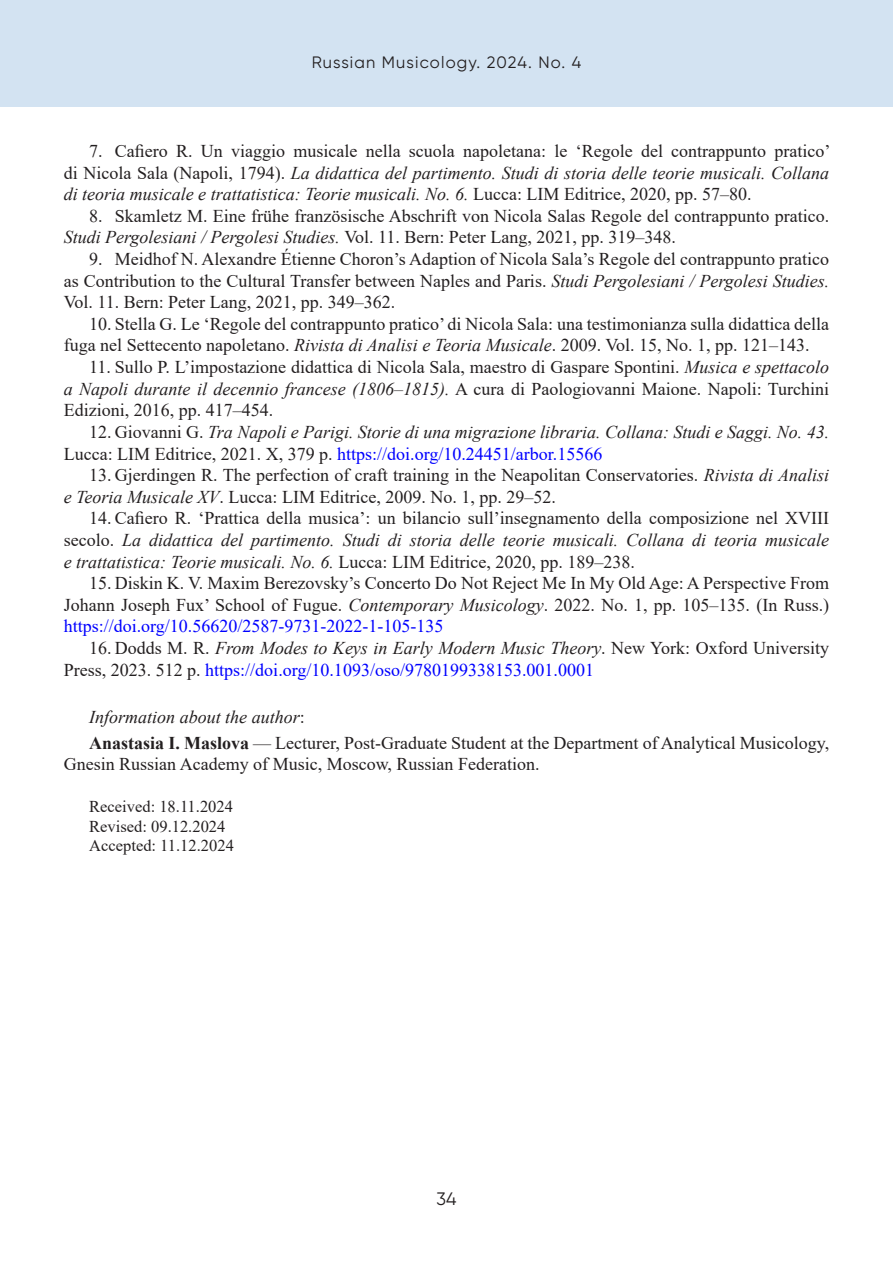
<style>
.page{position:relative;width:893px;height:1263px;background:#fff}
.page>*{position:absolute;margin:0;border:0;box-sizing:border-box;transform-origin:0 0}
.Литература{font:18px/21.6px "Times New Roman";color:#231f20;text-align:justify}
.Литература-2{font:italic 18px/21.6px "Times New Roman";color:#231f20}
.Об_авторе{font:18px/21.6px "Times New Roman";color:#231f20}
.Об_авторе-2{font:italic 18px "Times New Roman";color:#231f20}
.t1{font:18px "Gilroy";color:#231f20}
.Поступила{font:16.5px "Times New Roman";color:#231f20}
.t2{font:16.5px "Gilroy";letter-spacing:.07em;color:#231f20}
.s1{font-style:italic}
.s2{font-style:normal}
.s3{font-style:normal;color:#00f}
.s4{color:#00f}
.s5{font-weight:700}
</style>
<div class="page">
<div style="left:0;top:0;width:893px;height:107px;background:#d3e3f2"></div>
<p class="t2" style="left:312px;top:53px;width:271px">Russian Musicology. 2024. No. 4</p>
<p class="Литература" style="left:64px;top:140px;width:768px;text-indent:26px">7. Cafiero R. Un viaggio musicale nella scuola napoletana: le ‘Regole del contrappunto pratico’ di Nicola Sala (Napoli, 1794). <span class="s1">La didattica del partimento. Studi di storia delle teorie musicali. Collana di teoria musicale e trattatistica: Teorie musicali. No. 6.</span> Lucca: LIM Editrice, 2020, pp. 57–80.</p>
<p class="Литература" style="left:64px;top:204px;width:767px;text-indent:26px">8. Skamletz M. Eine frühe französische Abschrift von Nicola Salas Regole del contrappunto pratico.<br><span class="s1">Studi Pergolesiani / Pergolesi Studies.</span> Vol. 11. Bern: Peter Lang, 2021, pp. 319–348.</p>
<p class="Литература" style="left:64px;top:248px;width:767px;text-indent:26px">9. Meidhof N. Alexandre Étienne Choron’s Adaption of Nicola Sala’s Regole del contrappunto pratico as Contribution to the Cultural Transfer between Naples and Paris. <span class="s1">Studi Pergolesiani / Pergolesi Studies.<br></span>Vol. 11. Bern: Peter Lang, 2021, pp. 349–362.</p>
<p class="Литература" style="left:64px;top:312px;width:767px;text-indent:26px">10. Stella G. Le ‘Regole del contrappunto pratico’ di Nicola Sala: una testimonianza sulla didattica della fuga nel Settecento napoletano. <span class="s1">Rivista di Analisi e Teoria Musicale</span>. 2009. Vol. 15, No. 1, pp. 121–143.</p>
<p class="Литература" style="left:64px;top:356px;width:767px;text-indent:26px">11. Sullo P. L’impostazione didattica di Nicola Sala, maestro di Gaspare Spontini. <span class="s1">Musica e spettacolo a Napoli durante il decennio francese (1806–1815).</span> A cura di Paologiovanni Maione. Napoli: Turchini Edizioni, 2016, pp. 417–454.</p>
<p class="Литература-2" style="left:64px;top:421px;width:767px;text-indent:26px"><span class="s2">12. Giovanni G.</span> Tra Napoli e Parigi. Storie di una migrazione libraria. Collana: Studi e Saggi. No. 43.<br><span class="s2">Lucca: LIM Editrice, 2021. X, 379 p.</span> <span class="s3">https://doi.org/10.24451/arbor.15566</span></p>
<p class="Литература" style="left:64px;top:464px;width:767px;text-indent:26px">13. Gjerdingen R. The perfection of craft training in the Neapolitan Conservatories. <span class="s1">Rivista di Analisi e Teoria Musicale XV</span>. Lucca: LIM Editrice, 2009. No. 1, pp. 29–52.</p>
<p class="Литература" style="left:64px;top:507px;width:767px;text-indent:26px">14. Cafiero R. ‘Prattica della musica’: un bilancio sull’insegnamento della composizione nel XVIII secolo. <span class="s1">La didattica del partimento. Studi di storia delle teorie musicali. Collana di teoria musicale e trattatistica: Teorie musicali. No. 6.</span> Lucca: LIM Editrice, 2020, pp. 189–238.</p>
<p class="Литература" style="left:64px;top:572px;width:767px;text-indent:26px">15. Diskin K. V. Maxim Berezovsky’s Concerto Do Not Reject Me In My Old Age: A Perspective From Johann Joseph Fux’ School of Fugue. <span class="s1">Contemporary Musicology</span>. 2022. No. 1, pp. 105–135. (In Russ.) <span class="s4">https://doi.org/10.56620/2587-9731-2022-1-105-135</span></p>
<p class="Литература" style="left:64px;top:636px;width:767px;text-indent:26px">16. Dodds M. R. <span class="s1">From Modes to Keys in Early Modern Music Theory</span>. New York: Oxford University<br>Press, 2023. 512 p. <span class="s4">https://doi.org/10.1093/oso/9780199338153.001.0001</span></p>
<p class="Об_авторе-2" style="left:89px;top:704px;width:217px">Information about the author<span class="s2">:</span></p>
<p class="Об_авторе" style="left:64px;top:731px;width:767px;text-indent:26px"><span class="s5">Anastasia I. Maslova</span> — Lecturer, Post-Graduate Student at the Department of Analytical Musicology,<br>Gnesin Russian Academy of Music, Moscow, Russian Federation.</p>
<p class="Поступила" style="left:89px;top:795px;width:145px">Received: 18.11.2024</p>
<p class="Поступила" style="left:89px;top:814px;width:138px">Revised: 09.12.2024</p>
<p class="Поступила" style="left:89px;top:834px;width:146px">Accepted: 11.12.2024</p>
<p class="t1" style="left:436px;top:1188px;width:22px">34</p>
</div>
